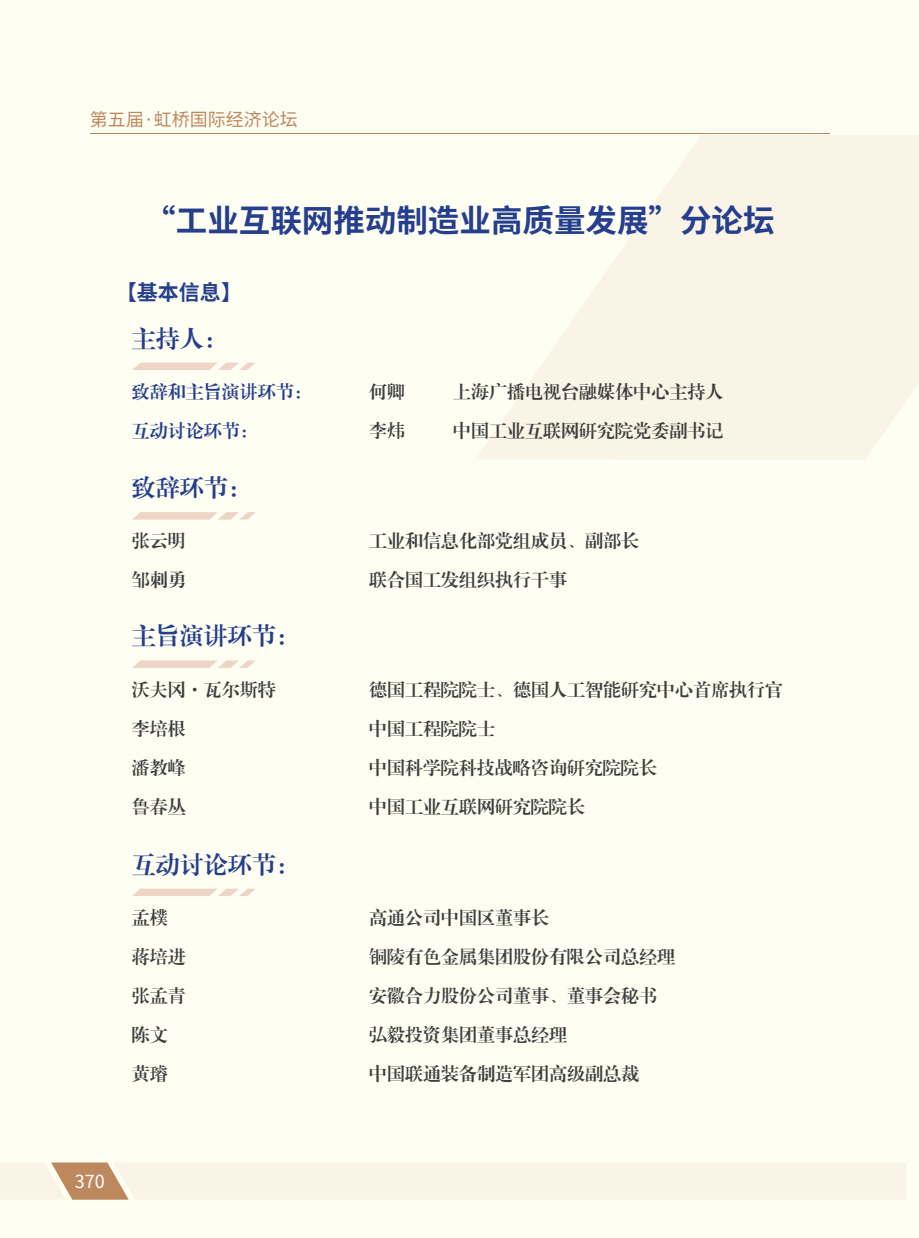
<style>
.page{position:relative;width:919px;height:1238px;background:#fff}
.page>*{position:absolute;margin:0;border:0;box-sizing:border-box;transform-origin:0 0}
.t1{font:700 31.5px "Source Han Sans CN";color:#253f8e}
.t2{font:24px "FZXBSK GBK1 0";color:#253f8e}
.t3{font:700 21px "Source Han Sans CN";color:#253f8e}
.t4{font:18px "FZXBSK GBK1 0";color:#3e3e3f}
.t5{font:18px "FZXBSK GBK1 0";color:#253f8e}
.t6{font:18px "Source Han Sans CN";color:#bd885e}
.t7{font:18px "Source Han Sans CN";color:#fff}
</style>
<div class="page">
<div style="left:0;top:0;width:918px;height:1237px;background:#fffef2"></div>
<svg style="left:476px;top:135px;width:442px;height:324px;fill:#f9f4e6"></svg>
<hr style="left:90px;top:133px;width:738px;height:1px;background:#bd885e">
<svg style="left:0;top:1162px;width:906px;height:37px"></svg>
<svg style="left:132px;top:362px;width:124px;height:8px"></svg>
<svg style="left:133px;top:512px;width:123px;height:7px"></svg>
<svg style="left:132px;top:660px;width:124px;height:8px"></svg>
<svg style="left:132px;top:888px;width:124px;height:8px"></svg>
<p class="t6" style="left:90px;top:110px;width:209px">第五届·虹桥国际经济论坛</p>
<p class="t1" style="left:144px;top:204px;width:632px">“工业互联网推动制造业高质量发展”分论坛</p>
<p class="t3" style="left:116px;top:282px;width:128px">【基本信息】</p>
<p class="t2" style="left:132px;top:325px;width:97px">主持人：</p>
<p class="t5" style="left:132px;top:381px;width:181px">致辞和主旨演讲环节：</p>
<p class="t5" style="left:132px;top:420px;width:127px">互动讨论环节：</p>
<p class="t2" style="left:132px;top:474px;width:121px">致辞环节：</p>
<p class="t4" style="left:132px;top:531px;width:55px">张云明</p>
<p class="t4" style="left:132px;top:570px;width:55px">邹刺勇</p>
<p class="t2" style="left:132px;top:622px;width:169px">主旨演讲环节：</p>
<p class="t4" style="left:132px;top:679px;width:145px">沃夫冈·瓦尔斯特</p>
<p class="t4" style="left:132px;top:718px;width:55px">李培根</p>
<p class="t4" style="left:132px;top:757px;width:55px">潘教峰</p>
<p class="t4" style="left:132px;top:796px;width:55px">鲁春丛</p>
<p class="t2" style="left:132px;top:850px;width:169px">互动讨论环节：</p>
<p class="t4" style="left:132px;top:907px;width:37px">孟樸</p>
<p class="t4" style="left:132px;top:946px;width:55px">蒋培进</p>
<p class="t4" style="left:132px;top:985px;width:55px">张孟青</p>
<p class="t4" style="left:132px;top:1024px;width:37px">陈文</p>
<p class="t4" style="left:132px;top:1063px;width:37px">黄璿</p>
<p class="t7" style="left:75px;top:1171px;width:31px">370</p>
<p class="t4" style="left:369px;top:381px;width:38px">何卿</p>
<p class="t4" style="left:369px;top:420px;width:38px">李炜</p>
<p class="t4" style="left:453px;top:381px;width:271px">上海广播电视台融媒体中心主持人</p>
<p class="t4" style="left:453px;top:420px;width:271px">中国工业互联网研究院党委副书记</p>
<p class="t4" style="left:369px;top:531px;width:272px">工业和信息化部党组成员、副部长</p>
<p class="t4" style="left:369px;top:570px;width:200px">联合国工发组织执行干事</p>
<p class="t4" style="left:369px;top:679px;width:416px">德国工程院院士、德国人工智能研究中心首席执行官</p>
<p class="t4" style="left:369px;top:718px;width:128px">中国工程院院士</p>
<p class="t4" style="left:369px;top:757px;width:290px">中国科学院科技战略咨询研究院院长</p>
<p class="t4" style="left:369px;top:796px;width:218px">中国工业互联网研究院院长</p>
<p class="t4" style="left:369px;top:907px;width:182px">高通公司中国区董事长</p>
<p class="t4" style="left:369px;top:946px;width:308px">铜陵有色金属集团股份有限公司总经理</p>
<p class="t4" style="left:369px;top:985px;width:290px">安徽合力股份公司董事、董事会秘书</p>
<p class="t4" style="left:369px;top:1024px;width:200px">弘毅投资集团董事总经理</p>
<p class="t4" style="left:369px;top:1063px;width:272px">中国联通装备制造军团高级副总裁</p>
</div>
